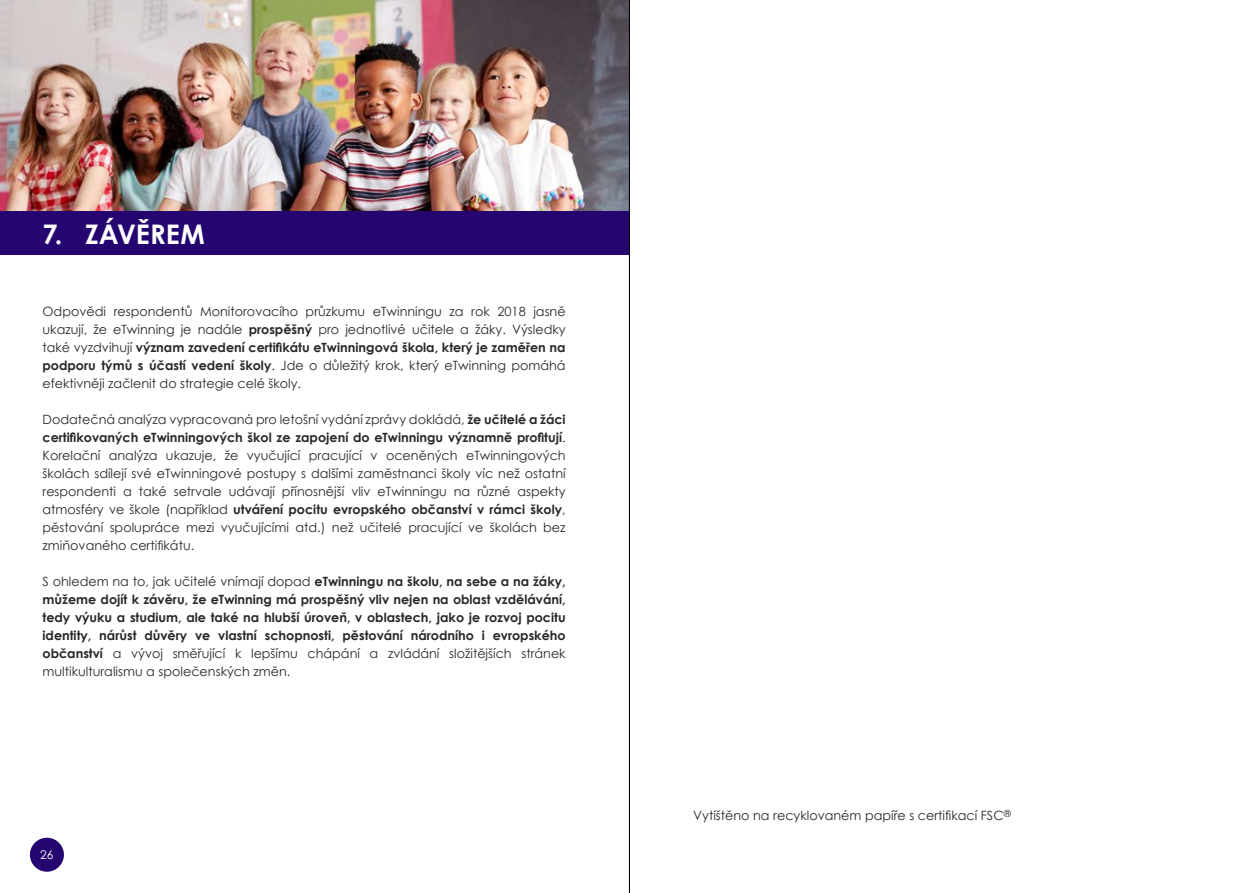
<style>
.page{position:relative;width:1259px;height:893px;background:#fff}
.page>*{position:absolute;margin:0;border:0;box-sizing:border-box;transform-origin:0 0}
.t1{font:700 27px "Century Gothic";letter-spacing:.005em;color:#fff}
.t2{font:12.75px/18px "Century Gothic";color:#292829;text-align:justify}
.t3{font:700 12.75px/18px "Century Gothic";color:#292829;text-align:justify}
.t4{font:12px "Century Gothic";color:#fff}
.s1{font-weight:700}
.s2{font-weight:400}
</style>
<div class="page">
<div style="left:30px;top:838px;width:34px;height:34px;background:#250671;border-radius:50%"></div>
<img style="left:0;top:0;width:629px;height:212px">
<div style="left:0;top:212px;width:629px;height:43px;background:#250671"></div>
<hr style="left:629px;top:0;width:1px;height:893px;background:#000">
<h1 class="t1" style="left:43px;top:213px;width:164px">7. ZÁVĚREM</h1>
<p class="t2" style="left:43px;top:302px;width:524px">Odpovědi respondentů Monitorovacího průzkumu eTwinningu za rok 2018 jasně ukazují, že eTwinning je nadále <span class="s1">prospěšný</span> pro jednotlivé učitele a žáky. Výsledky také vyzdvihují <span class="s1">význam zavedení certifikátu eTwinningová škola, který je zaměřen na podporu týmů s účastí vedení školy</span>. Jde o důležitý krok, který eTwinning pomáhá efektivněji začlenit do strategie celé školy.</p>
<p class="t2" style="left:43px;top:410px;width:525px">Dodatečná analýza vypracovaná pro letošní vydání zprávy dokládá, <span class="s1">že učitelé a žáci certifikovaných eTwinningových škol ze zapojení do eTwinningu významně profitují</span>.<br>Korelační analýza ukazuje, že vyučující pracující v oceněných eTwinningových školách sdílejí své eTwinningové postupy s dalšími zaměstnanci školy víc než ostatní respondenti a také setrvale udávají přínosnější vliv eTwinningu na různé aspekty atmosféry ve škole (například <span class="s1">utváření pocitu evropského občanství v rámci školy</span>, pěstování spolupráce mezi vyučujícími atd.) než učitelé pracující ve školách bez zmiňovaného certifikátu.</p>
<p class="t3" style="left:43px;top:572px;width:524px"><span class="s2">S ohledem na to, jak učitelé vnímají dopad</span> eTwinningu na školu, na sebe a na žáky, můžeme dojít k závěru, že eTwinning má prospěšný vliv nejen na oblast vzdělávání, tedy výuku a studium, ale také na hlubší úroveň, v oblastech, jako je rozvoj pocitu identity, nárůst důvěry ve vlastní schopnosti, pěstování národního i evropského občanství <span class="s2">a vývoj směřující k lepšímu chápání a zvládání složitějších stránek multikulturalismu a společenských změn.</span></p>
<p class="t4" style="left:40px;top:846px;width:15px">26</p>
<p class="t2" style="left:693px;top:806px;width:319px">Vytištěno na recyklovaném papíře s certifikací FSC<sup>®</sup></p>
</div>
